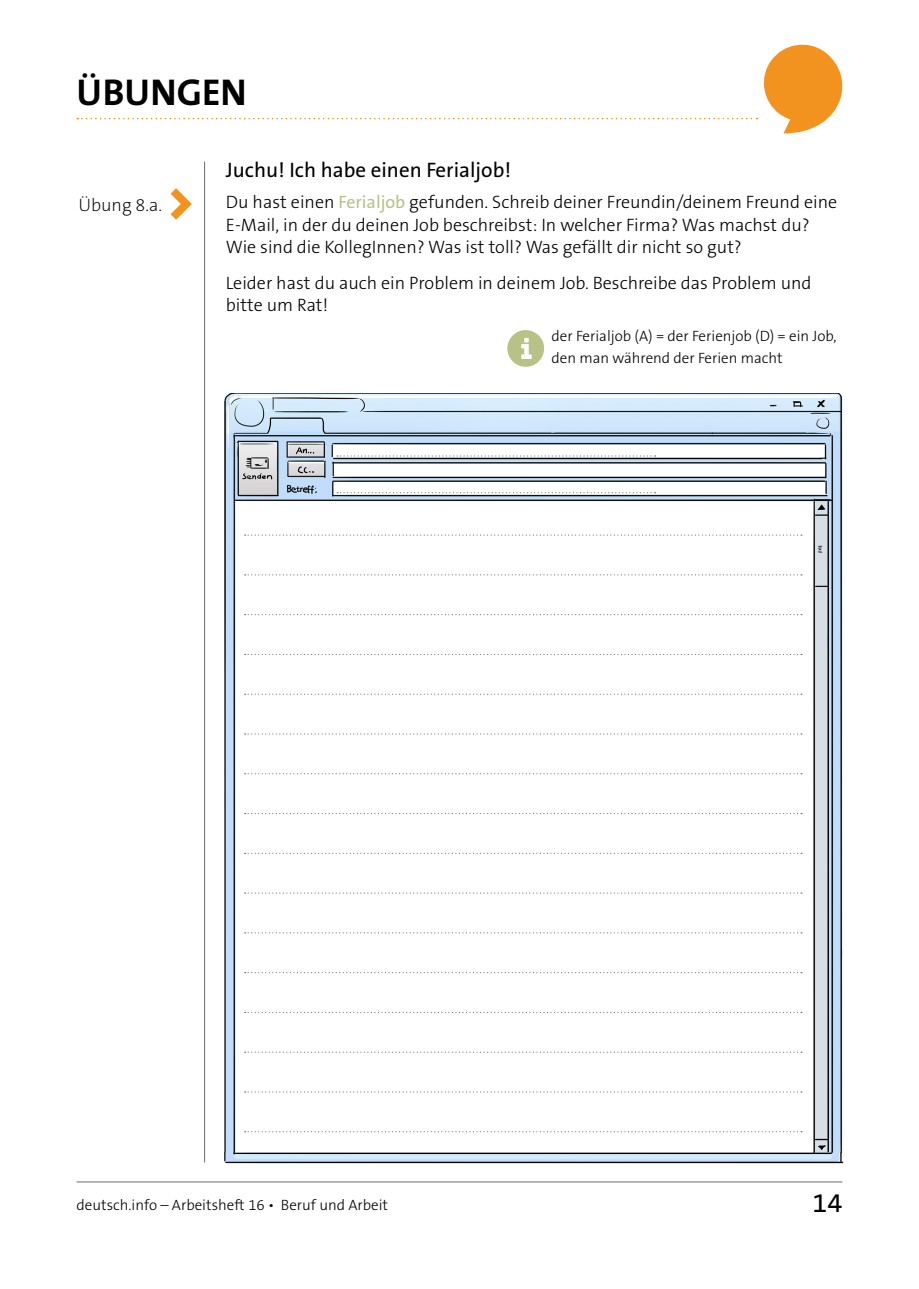
<style>
.page{position:relative;width:919px;height:1289px;background:#fff}
.page>*{position:absolute;margin:0;border:0;box-sizing:border-box;transform-origin:0 0}
.t1{font:700 37.5px "The Sans B7";color:#000}
.t2{font:27px "The Sans B5 Plain";color:#000}
.ExerciseTitle{font:21px "The Sans B5 Plain";color:#000}
.NormalText{font:300 18px/22.5px "The Sans B3";color:#000}
.t3{font:200 18px "The Sans B2";color:#000}
.NoteText{font:300 15px/22.5px "The Sans B3";color:#000}
.s1{font-family:"The Sans B5 Plain";font-weight:400;color:#b8c287}
</style>
<div class="page">
<svg style="left:77px;top:44px;width:766px;height:89px"></svg>
<hr style="left:77px;top:1181px;width:765px;height:1px;background:#6c6c6c">
<hr style="left:204px;top:162px;width:1px;height:1000px;background:#6c6c6c">
<svg style="left:170px;top:188px;width:22px;height:32px"></svg>
<svg style="left:507px;top:330px;width:37px;height:37px"></svg>
<img style="left:224px;top:393px;width:620px;height:771px">
<svg style="left:245px;top:534px;width:557px;height:1px"></svg>
<svg style="left:245px;top:574px;width:557px;height:1px"></svg>
<svg style="left:245px;top:614px;width:557px;height:1px"></svg>
<svg style="left:245px;top:654px;width:557px;height:1px"></svg>
<svg style="left:245px;top:693px;width:557px;height:1px"></svg>
<svg style="left:245px;top:733px;width:557px;height:1px"></svg>
<svg style="left:245px;top:773px;width:557px;height:1px"></svg>
<svg style="left:245px;top:813px;width:557px;height:1px"></svg>
<svg style="left:245px;top:852px;width:557px;height:1px"></svg>
<svg style="left:245px;top:892px;width:557px;height:1px"></svg>
<svg style="left:245px;top:932px;width:557px;height:1px"></svg>
<svg style="left:245px;top:972px;width:557px;height:1px"></svg>
<svg style="left:245px;top:1011px;width:557px;height:1px"></svg>
<svg style="left:245px;top:1051px;width:557px;height:1px"></svg>
<svg style="left:245px;top:1091px;width:557px;height:1px"></svg>
<svg style="left:245px;top:1131px;width:557px;height:1px"></svg>
<svg style="left:337px;top:455px;width:318px;height:1px"></svg>
<svg style="left:337px;top:492px;width:318px;height:1px"></svg>
<h1 class="t1" style="left:77px;top:72px;width:172px">ÜBUNGEN</h1>
<p class="t3" style="left:78px;top:195px;width:85px">Übung 8.a.</p>
<p class="ExerciseTitle" style="left:226px;top:159px;width:287px">Juchu! Ich habe einen Ferialjob!</p>
<p class="NormalText" style="left:226px;top:191px;width:612px">Du hast einen <span class="s1">Ferialjob</span> gefunden. Schreib deiner Freundin/deinem Freund eine<br>E-Mail, in der du deinen Job beschreibst: In welcher Firma? Was machst du?<br>Wie sind die KollegInnen? Was ist toll? Was gefällt dir nicht so gut?</p>
<p class="NormalText" style="left:226px;top:272px;width:587px">Leider hast du auch ein Problem in deinem Job. Beschreibe das Problem und bitte um Rat!</p>
<p class="NoteText" style="left:551px;top:325px;width:286px">der Ferialjob (A) = der Ferienjob (D) = ein Job, den man während der Ferien macht</p>
<p class="NoteText" style="left:77px;top:1193px;width:313px">deutsch.info – Arbeitsheft 16 • Beruf und Arbeit</p>
<h2 class="t2" style="left:812px;top:1188px;width:31px">14</h2>
</div>
